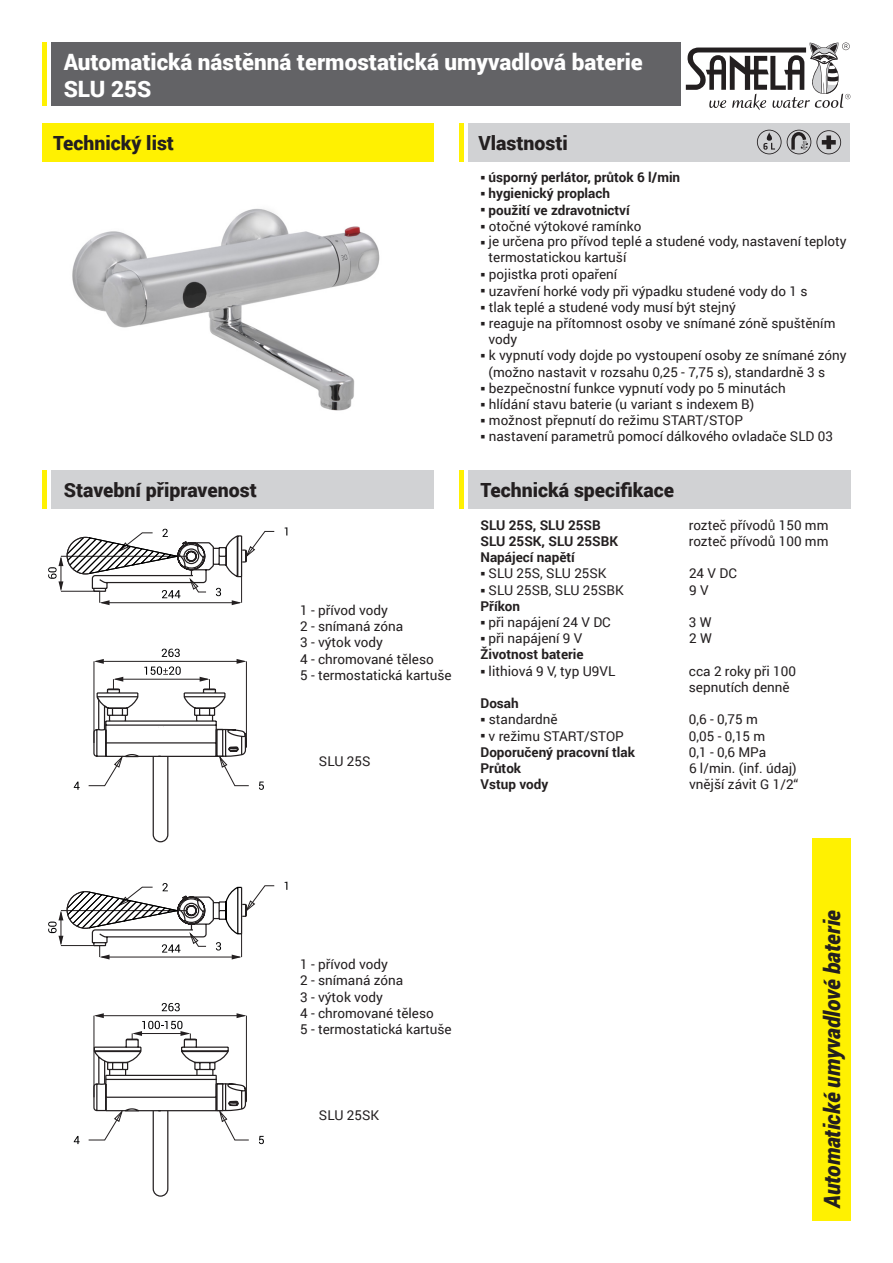
<style>
.page{position:relative;width:893px;height:1263px;background:#fff}
.page>*{position:absolute;margin:0;border:0;box-sizing:border-box;transform-origin:0 0}
.t1{font:900 22.5px "Roboto";color:#fff}
.t2{font:italic 900 22.5px "Roboto";letter-spacing:-.01em;color:#231f20;scale:.95 1}
.t3{font:900 19.5px "Roboto";color:#231f20}
.t4{font:13.5px/16.2px "Roboto";color:#231f20}
.t5{font:700 13.5px "Roboto";color:#231f20}
</style>
<div class="page">
<div style="left:51px;top:43px;width:629px;height:63px;background:#636366"></div>
<div style="left:468px;top:123px;width:381px;height:39px;background:#d1d2d4"></div>
<div style="left:51px;top:470px;width:383px;height:38px;background:#d1d2d4"></div>
<div style="left:812px;top:838px;width:38px;height:382px;background:#fff101"></div>
<hr style="left:43px;top:43px;width:4px;height:63px;background:#fff101">
<hr style="left:43px;top:470px;width:4px;height:38px;background:#fff101">
<div style="left:468px;top:470px;width:382px;height:38px;background:#d1d2d4"></div>
<hr style="left:459px;top:470px;width:4px;height:38px;background:#fff101">
<hr style="left:459px;top:123px;width:4px;height:39px;background:#fff101">
<img style="left:72px;top:208px;width:308px;height:203px">
<svg style="left:48px;top:529px;width:227px;height:76px"></svg>
<svg style="left:74px;top:782px;width:6px;height:8px"></svg>
<svg style="left:88px;top:649px;width:161px;height:194px"></svg>
<svg style="left:259px;top:781px;width:5px;height:9px"></svg>
<svg style="left:74px;top:1136px;width:6px;height:8px"></svg>
<svg style="left:259px;top:1136px;width:5px;height:8px"></svg>
<svg style="left:88px;top:1003px;width:161px;height:194px"></svg>
<svg style="left:48px;top:883px;width:227px;height:76px"></svg>
<svg style="left:686px;top:43px;width:164px;height:67px"></svg>
<svg style="left:757px;top:130px;width:84px;height:24px"></svg>
<div style="left:43px;top:123px;width:391px;height:39px;background:#fff101"></div>
<p class="t1" style="left:64px;top:46px;width:580px">Automatická nástěnná termostatická umyvadlová baterie</p>
<p class="t1" style="left:64px;top:73px;width:89px">SLU 25S</p>
<p class="t3" style="left:478px;top:129px;width:91px">Vlastnosti</p>
<p class="t3" style="left:53px;top:129px;width:122px">Technický list</p>
<p class="t3" style="left:64px;top:476px;width:194px">Stavební připravenost</p>
<p class="t4" style="left:300px;top:601px;width:89px">1 - přívod vody</p>
<p class="t4" style="left:300px;top:618px;width:105px">2 - snímaná zóna</p>
<p class="t4" style="left:300px;top:634px;width:85px">3 - výtok vody</p>
<p class="t4" style="left:300px;top:650px;width:135px">4 - chromované těleso</p>
<p class="t4" style="left:300px;top:666px;width:153px">5 - termostatická kartuše</p>
<p class="t4" style="left:319px;top:752px;width:53px">SLU 25S</p>
<p class="t5" style="left:480px;top:168px;width:201px">○ úsporný perlátor, průtok 6 l/min</p>
<p class="t5" style="left:480px;top:184px;width:131px">○ hygienický proplach</p>
<p class="t5" style="left:480px;top:200px;width:151px">○ použití ve zdravotnictví</p>
<p class="t4" style="left:480px;top:217px;width:162px">○ otočné výtokové ramínko</p>
<p class="t4" style="left:489px;top:232px;width:359px;text-indent:-8px">○ je určena pro přívod teplé a studené vody, nastavení teploty termostatickou kartuší</p>
<p class="t4" style="left:480px;top:266px;width:138px">○ pojistka proti opaření</p>
<p class="t4" style="left:480px;top:282px;width:329px">○ uzavření horké vody při výpadku studené vody do 1 s</p>
<p class="t4" style="left:480px;top:298px;width:257px">○ tlak teplé a studené vody musí být stejný</p>
<p class="t4" style="left:489px;top:314px;width:348px;text-indent:-8px">○ reaguje na přítomnost osoby ve snímané zóně spuštěním vody</p>
<p class="t4" style="left:480px;top:347px;width:368px">○ k vypnutí vody dojde po vystoupení osoby ze snímané zóny</p>
<p class="t4" style="left:489px;top:363px;width:338px">(možno nastavit v rozsahu 0,25 - 7,75 s), standardně 3 s</p>
<p class="t4" style="left:480px;top:379px;width:307px">○ bezpečnostní funkce vypnutí vody po 5 minutách</p>
<p class="t4" style="left:480px;top:395px;width:275px">○ hlídání stavu baterie (u variant s indexem B)</p>
<p class="t4" style="left:480px;top:412px;width:264px">○ možnost přepnutí do režimu START/STOP</p>
<p class="t4" style="left:480px;top:428px;width:354px">○ nastavení parametrů pomocí dálkového ovladače SLD 03</p>
<p class="t3" style="left:480px;top:476px;width:195px">Technická specifikace</p>
<p class="t5" style="left:480px;top:515px;width:122px">SLU 25S, SLU 25SB</p>
<p class="t4" style="left:689px;top:516px;width:141px">rozteč přívodů 150 mm</p>
<p class="t5" style="left:480px;top:532px;width:139px">SLU 25SK, SLU 25SBK</p>
<p class="t4" style="left:689px;top:533px;width:141px">rozteč přívodů 100 mm</p>
<p class="t5" style="left:480px;top:548px;width:96px">Napájecí napětí</p>
<p class="t4" style="left:480px;top:565px;width:128px">○ SLU 25S, SLU 25SK</p>
<p class="t4" style="left:689px;top:565px;width:49px">24 V DC</p>
<p class="t4" style="left:480px;top:581px;width:145px">○ SLU 25SB, SLU 25SBK</p>
<p class="t4" style="left:689px;top:581px;width:21px">9 V</p>
<p class="t5" style="left:480px;top:596px;width:41px">Příkon</p>
<p class="t4" style="left:480px;top:614px;width:132px">○ při napájení 24 V DC</p>
<p class="t4" style="left:689px;top:614px;width:24px">3 W</p>
<p class="t4" style="left:480px;top:630px;width:103px">○ při napájení 9 V</p>
<p class="t4" style="left:689px;top:630px;width:24px">2 W</p>
<p class="t5" style="left:480px;top:645px;width:105px">Životnost baterie</p>
<p class="t4" style="left:480px;top:662px;width:136px">○ lithiová 9 V, typ U9VL</p>
<p class="t4" style="left:689px;top:662px;width:109px">cca 2 roky při 100</p>
<p class="t4" style="left:689px;top:678px;width:102px">sepnutích denně</p>
<p class="t5" style="left:480px;top:694px;width:40px">Dosah</p>
<p class="t4" style="left:480px;top:711px;width:79px">○ standardně</p>
<p class="t4" style="left:689px;top:711px;width:70px">0,6 - 0,75 m</p>
<p class="t4" style="left:480px;top:727px;width:145px">○ v režimu START/STOP</p>
<p class="t4" style="left:689px;top:727px;width:78px">0,05 - 0,15 m</p>
<p class="t5" style="left:480px;top:742px;width:156px">Doporučený pracovní tlak</p>
<p class="t4" style="left:689px;top:743px;width:79px">0,1 - 0,6 MPa</p>
<p class="t5" style="left:480px;top:758px;width:42px">Průtok</p>
<p class="t4" style="left:689px;top:759px;width:109px">6 l/min. (inf. údaj)</p>
<p class="t5" style="left:480px;top:775px;width:69px">Vstup vody</p>
<p class="t4" style="left:689px;top:776px;width:111px">vnější závit G 1/2“</p>
<p class="t4" style="left:300px;top:956px;width:89px">1 - přívod vody</p>
<p class="t4" style="left:300px;top:972px;width:105px">2 - snímaná zóna</p>
<p class="t4" style="left:300px;top:988px;width:85px">3 - výtok vody</p>
<p class="t4" style="left:300px;top:1004px;width:135px">4 - chromované těleso</p>
<p class="t4" style="left:300px;top:1021px;width:153px">5 - termostatická kartuše</p>
<p class="t4" style="left:319px;top:1106px;width:62px">SLU 25SK</p>
<p class="t2" style="left:816px;top:1208px;width:315px;rotate:-90deg">Automatické umyvadlové baterie</p>
</div>
